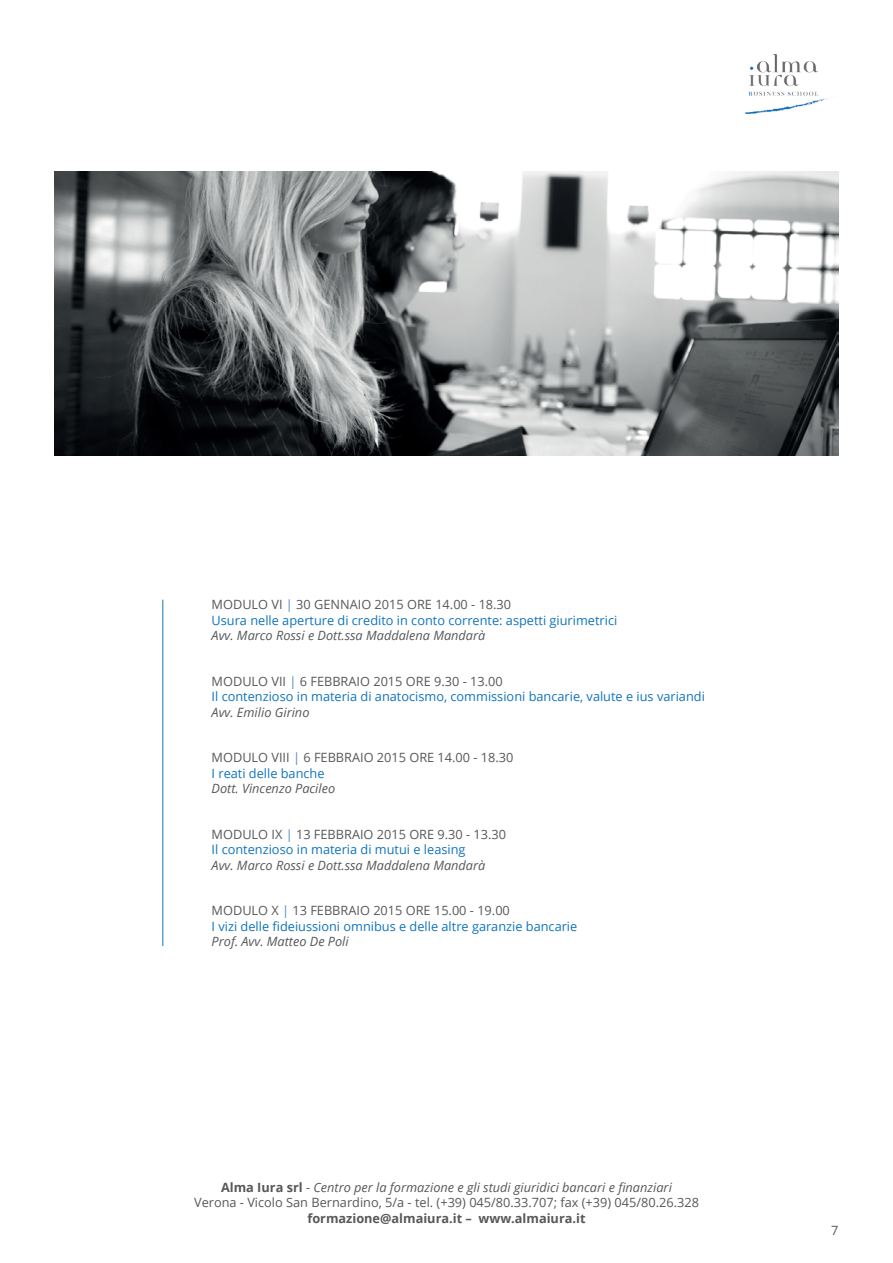
<style>
.page{position:relative;width:893px;height:1263px;background:#fff}
.page>*{position:absolute;margin:0;border:0;box-sizing:border-box;transform-origin:0 0}
.t1{font:12.75px/15.3px "Open Sans";color:#1074bc}
.t2{font:12.75px/15.3px "Open Sans";color:#57585a;text-align:center}
.t3{font:italic 12.75px "Open Sans";color:#57585a}
.t4{font:700 12.75px "Open Sans";color:#57585a}
.s1{color:#57585a}
.s2{color:#5487c6}
.s3{color:#1074bc}
.s4{font-weight:700}
.s5{font-style:italic}
</style>
<div class="page">
<img style="left:744px;top:54px;width:85px;height:60px">
<hr style="left:163px;top:600px;width:1px;height:346px;background:#1074bc">
<img style="left:54px;top:171px;width:785px;height:285px">
<p class="t1" style="left:212px;top:597px;width:407px"><span class="s1">MODULO VI</span> <span class="s2">|</span> <span class="s1">30 GENNAIO 2015 ORE 14.00 - 18.30<br></span>Usura nelle aperture di credito in conto corrente: aspetti giurimetrici</p>
<p class="t3" style="left:212px;top:627px;width:275px">Avv. Marco Rossi e Dott.ssa Maddalena Mandarà</p>
<p class="t1" style="left:212px;top:673px;width:495px"><span class="s1">MODULO VII</span> <span class="s2">|</span> <span class="s1">6 FEBBRAIO 2015 ORE 9.30 - 13.00<br></span>Il contenzioso in materia di anatocismo, commissioni bancarie, valute e ius variandi</p>
<p class="t3" style="left:212px;top:703px;width:99px">Avv. Emilio Girino</p>
<p class="t2" style="left:212px;top:750px;width:303px;text-align:left">MODULO VIII <span class="s2">|</span> 6 FEBBRAIO 2015 ORE 14.00 - 18.30<br><span class="s3">I reati delle banche</span></p>
<p class="t3" style="left:212px;top:780px;width:125px">Dott. Vincenzo Pacileo</p>
<p class="t1" style="left:212px;top:826px;width:296px"><span class="s1">MODULO IX</span> <span class="s2">|</span> <span class="s1">13 FEBBRAIO 2015 ORE 9.30 - 13.30<br></span>Il contenzioso in materia di mutui e leasing</p>
<p class="t3" style="left:212px;top:856px;width:275px">Avv. Marco Rossi e Dott.ssa Maddalena Mandarà</p>
<p class="t1" style="left:212px;top:903px;width:367px"><span class="s1">MODULO X</span> <span class="s2">|</span> <span class="s1">13 FEBBRAIO 2015 ORE 15.00 - 19.00<br></span>I vizi delle fideiussioni omnibus e delle altre garanzie bancarie</p>
<p class="t3" style="left:212px;top:933px;width:139px">Prof. Avv. Matteo De Poli</p>
<p class="t2" style="left:194px;top:1179px;width:506px"><span class="s4">Alma Iura srl</span> - <span class="s5">Centro per la formazione e gli studi giuridici bancari e finanziari<br></span>Verona - Vicolo San Bernardino, 5/a - tel. (+39) 045/80.33.707; fax (+39) 045/80.26.328</p>
<p class="t4" style="left:307px;top:1209px;width:280px">formazione@almaiura.it – www.almaiura.it</p>
<p class="t2" style="left:831px;top:1222px;width:9px">7</p>
</div>
